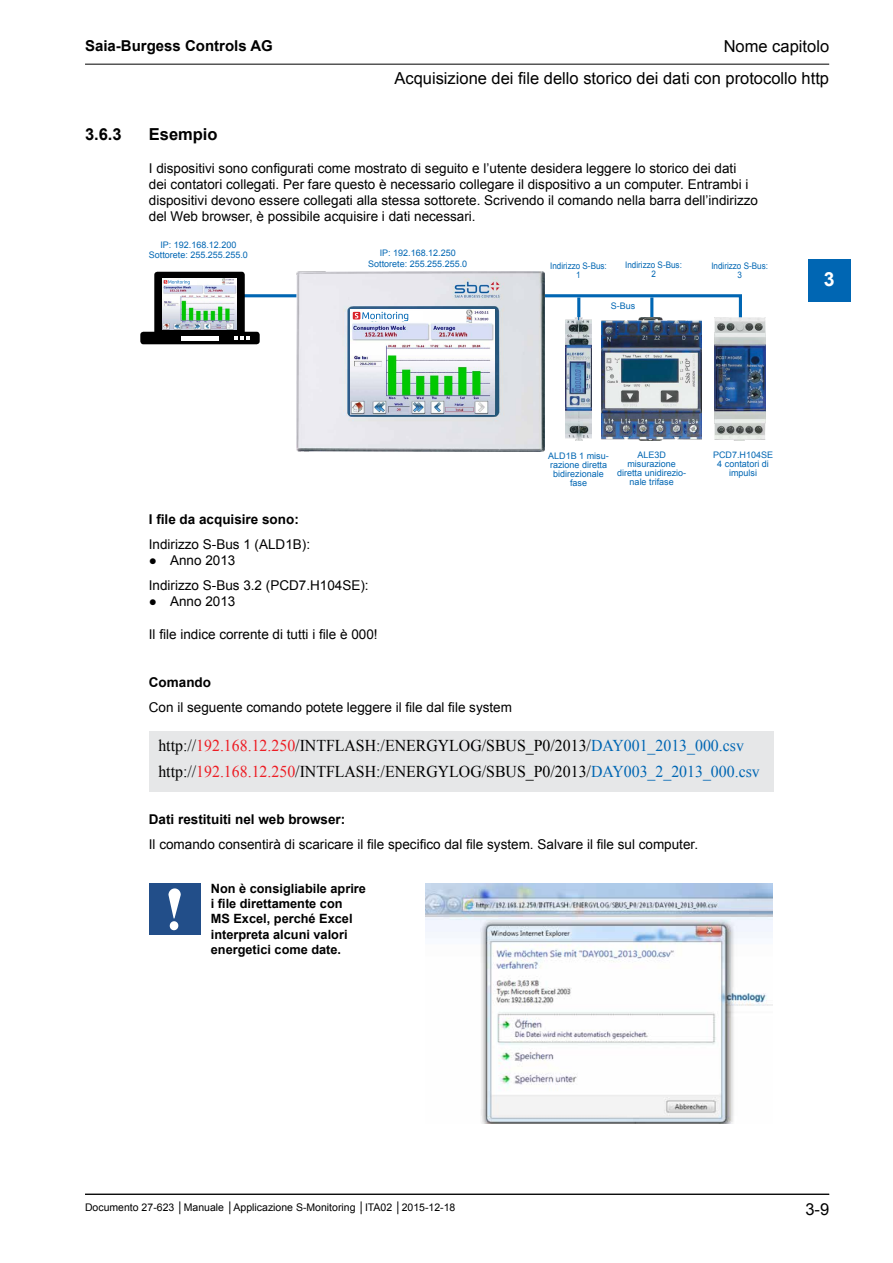
<style>
.page{position:relative;width:893px;height:1263px;background:#fff}
.page>*{position:absolute;margin:0;border:0;box-sizing:border-box;transform-origin:0 0}
.t1{font:700 19.5px "Arial";color:#fff}
.t2{font:16.5px/26.2px "Times New Roman";color:#000;scale:.96 1}
.t3{font:16.5px "Arial";color:#000}
.Ueberschrift_3{font:700 16.5px "Arial";color:#000}
.t4{font:700 15px "Arial";color:#000}
.Fliesstext{font:13.5px/16.2px "Arial";color:#000}
.Fliesstext-2{font:700 13.5px "Arial";color:#000}
.Fliesstext-3{font:700 12.75px/15.3px "Arial";color:#000}
.t5{font:10.5px "Arial";color:#000}
.t6{font:9px/9px "Arial";color:#0066b3;text-align:center}
.t7{font:9px/9px "Arial";color:#0066b3;text-align:center;scale:.9 1}
.s1{color:#ed1d24}
.s2{color:#0066b3}
</style>
<div class="page">
<hr style="left:85px;top:64px;width:744px;height:1px;background:#000">
<hr style="left:85px;top:1194px;width:744px;height:1px;background:#000">
<div style="left:808px;top:259px;width:42px;height:43px;background:#0066b3"></div>
<img style="left:296px;top:271px;width:248px;height:180px">
<img style="left:351px;top:340px;width:143px;height:75px">
<img style="left:715px;top:318px;width:50px;height:122px">
<img style="left:566px;top:340px;width:25px;height:100px">
<img style="left:601px;top:340px;width:101px;height:100px">
<div style="left:140px;top:332px;width:120px;height:12px;background:#000;border-radius:3px"></div>
<hr style="left:182px;top:336px;width:37px;height:4px;background:#fff">
<div style="left:154px;top:272px;width:91px;height:63px;background:#000;border-radius:3px"></div>
<img style="left:162px;top:278px;width:74px;height:51px">
<hr style="left:164px;top:280px;width:32px;height:4px;background:#fff">
<svg style="left:164px;top:280px;width:26px;height:4px"></svg>
<img style="left:184px;top:293px;width:559px;height:47px">
<div style="left:150px;top:731px;width:624px;height:60px;background:#e6e7e8"></div>
<div style="left:149px;top:883px;width:51px;height:52px;background:#224e89"></div>
<svg style="left:168px;top:888px;width:13px;height:42px"></svg>
<img style="left:425px;top:883px;width:347px;height:241px">
<p class="t4" style="left:85px;top:36px;width:189px">Saia-Burgess Controls AG</p>
<p class="t3" style="left:724px;top:36px;width:107px">Nome capitolo</p>
<p class="t3" style="left:394px;top:68px;width:436px">Acquisizione dei file dello storico dei dati con protocollo http</p>
<p class="Ueberschrift_3" style="left:85px;top:123px;width:38px">3.6.3</p>
<p class="Ueberschrift_3" style="left:149px;top:123px;width:70px">Esempio</p>
<p class="Fliesstext" style="left:149px;top:160px;width:611px">I dispositivi sono configurati come mostrato di seguito e l’utente desidera leggere lo storico dei dati<br>dei contatori collegati. Per fare questo è necessario collegare il dispositivo a un computer. Entrambi i dispositivi devono essere collegati alla stessa sottorete. Scrivendo il comando nella barra dell’indirizzo del Web browser, è possibile acquisire i dati necessari.</p>
<p class="t6" style="left:149px;top:240px;width:101px;line-height:10.5px">IP: 192.168.12.200<br>Sottorete: 255.255.255.0</p>
<p class="t6" style="left:368px;top:248px;width:101px;line-height:10.5px">IP: 192.168.12.250<br>Sottorete: 255.255.255.0</p>
<p class="t7" style="left:550px;top:261px;width:65px">Indirizzo S-Bus:<br>1</p>
<p class="t7" style="left:625px;top:261px;width:65px">Indirizzo S-Bus:<br>2</p>
<p class="t7" style="left:711px;top:261px;width:65px">Indirizzo S-Bus:<br>3</p>
<p class="t6" style="left:611px;top:301px;width:26px">S-Bus</p>
<h1 class="t1" style="left:824px;top:266px;width:12px">3</h1>
<p class="t6" style="left:548px;top:451px;width:62px">ALD1B 1 misu&shy;razione diretta bidirezionale fase</p>
<p class="t6" style="left:617px;top:451px;width:71px">ALE3D misurazione diretta unidirezio&shy;nale trifase</p>
<p class="t6" style="left:713px;top:450px;width:62px">PCD7.H104SE<br>4 contatori di impulsi</p>
<p class="Fliesstext-2" style="left:149px;top:511px;width:152px">I file da acquisire sono:</p>
<p class="Fliesstext" style="left:149px;top:536px;width:163px">Indirizzo S-Bus 1 (ALD1B):</p>
<p class="Fliesstext" style="left:149px;top:553px;width:88px">● Anno 2013</p>
<p class="Fliesstext" style="left:149px;top:577px;width:221px">Indirizzo S-Bus 3.2 (PCD7.H104SE):</p>
<p class="Fliesstext" style="left:149px;top:594px;width:88px">● Anno 2013</p>
<p class="Fliesstext" style="left:149px;top:626px;width:230px">Il file indice corrente di tutti i file è 000!</p>
<p class="Fliesstext-2" style="left:149px;top:673px;width:64px">Comando</p>
<p class="Fliesstext" style="left:149px;top:699px;width:365px">Con il seguente comando potete leggere il file dal file system</p>
<p class="t2" style="left:158px;top:732px;width:628px">http://<span class="s1">192.168.12.250</span>/INTFLASH:/ENERGYLOG/SBUS_P0/2013/<span class="s2">DAY001_2013_000.csv </span>http://<span class="s1">192.168.12.250</span>/INTFLASH:/ENERGYLOG/SBUS_P0/2013/<span class="s2">DAY003_2_2013_000.csv</span></p>
<p class="Fliesstext-2" style="left:149px;top:810px;width:198px">Dati restituiti nel web browser:</p>
<p class="Fliesstext" style="left:149px;top:836px;width:551px">Il comando consentirà di scaricare il file specifico dal file system. Salvare il file sul computer.</p>
<p class="Fliesstext-3" style="left:211px;top:881px;width:157px">Non è consigliabile aprire i file direttamente con<br>MS Excel, perché Excel interpreta alcuni valori energetici come date.</p>
<p class="t5" style="left:85px;top:1200px;width:372px">Documento 27-623 │Manuale │Applicazione S-Monitoring │ITA02 │2015-12-18</p>
<p class="t3" style="left:805px;top:1199px;width:25px">3-9</p>
</div>
